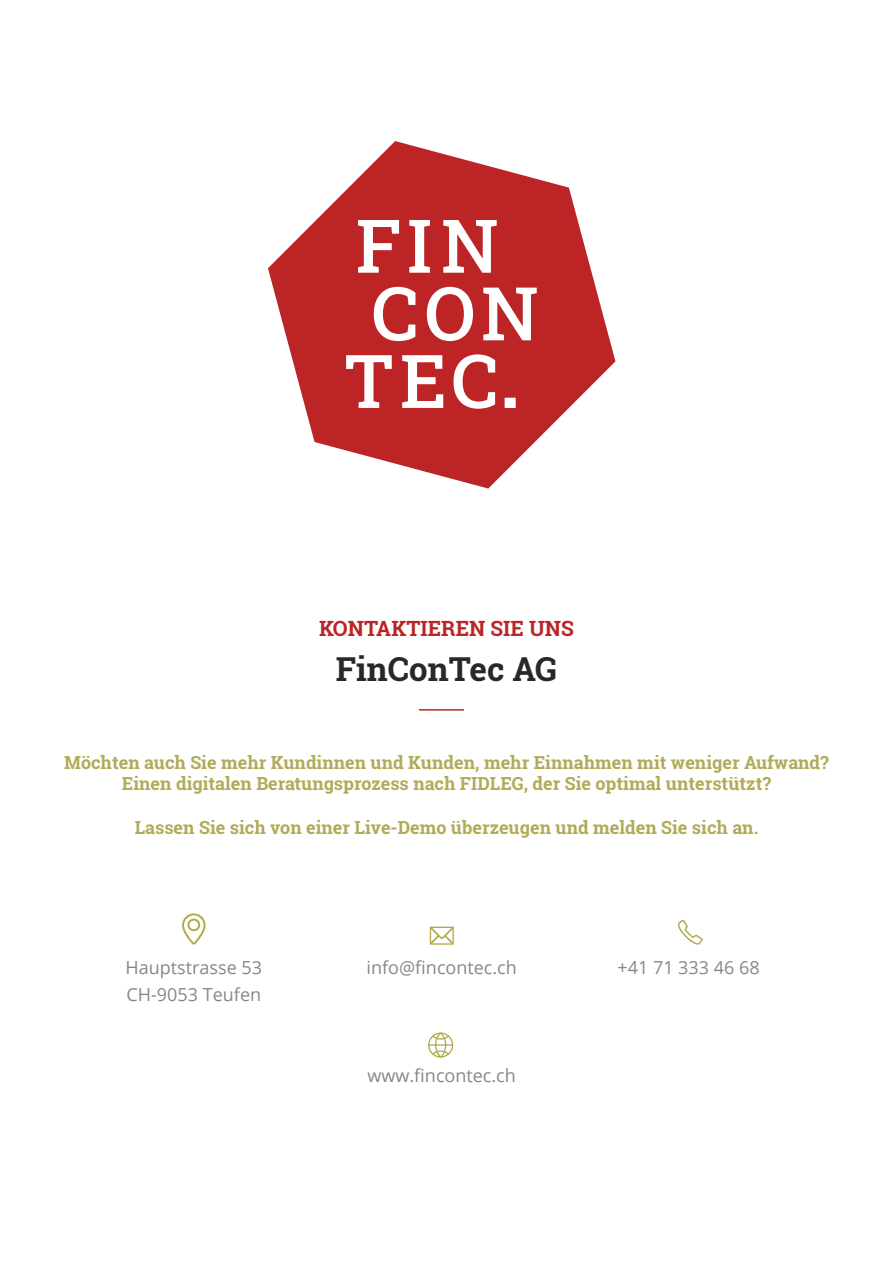
<style>
.page{position:relative;width:893px;height:1263px;background:#fff}
.page>*{position:absolute;margin:0;border:0;box-sizing:border-box;transform-origin:0 0}
.t1{font:700 33px "Roboto Slab";color:#282827}
.t2{font:700 21px "Roboto Slab";color:#bc2425}
.t3{font:700 18px/21.6px "Roboto Slab";color:#b1aa57;text-align:center}
.t4{font:18px/27px "Open Sans";color:#878787}
</style>
<div class="page">
<hr style="left:419px;top:709px;width:45px;height:2px;background:#bc2425">
<svg style="left:268px;top:141px;width:347px;height:347px;fill:#bc2425"></svg>
<svg style="left:430px;top:927px;width:24px;height:18px"></svg>
<svg style="left:182px;top:913px;width:24px;height:32px"></svg>
<svg style="left:678px;top:919px;width:25px;height:26px"></svg>
<svg style="left:428px;top:1032px;width:25px;height:25px"></svg>
<hr style="left:428px;top:1044px;width:25px;height:2px;background:#b1aa48">
<p class="t2" style="left:319px;top:614px;width:256px">KONTAKTIEREN SIE UNS</p>
<h1 class="t1" style="left:336px;top:647px;width:223px">FinConTec AG</h1>
<p class="t3" style="left:64px;top:751px;width:766px">Möchten auch Sie mehr Kundinnen und Kunden, mehr Einnahmen mit weniger Aufwand?<br>Einen digitalen Beratungsprozess nach FIDLEG, der Sie optimal unterstützt?</p>
<p class="t3" style="left:135px;top:816px;width:625px">Lassen Sie sich von einer Live-Demo überzeugen und melden Sie sich an.</p>
<p class="t4" style="left:366px;top:953px;width:152px">info@fincontec.ch</p>
<p class="t4" style="left:126px;top:953px;width:138px">Hauptstrasse 53<br>CH-9053 Teufen</p>
<p class="t4" style="left:617px;top:953px;width:144px">+41 71 333 46 68</p>
<p class="t4" style="left:367px;top:1061px;width:150px">www.fincontec.ch</p>
</div>
